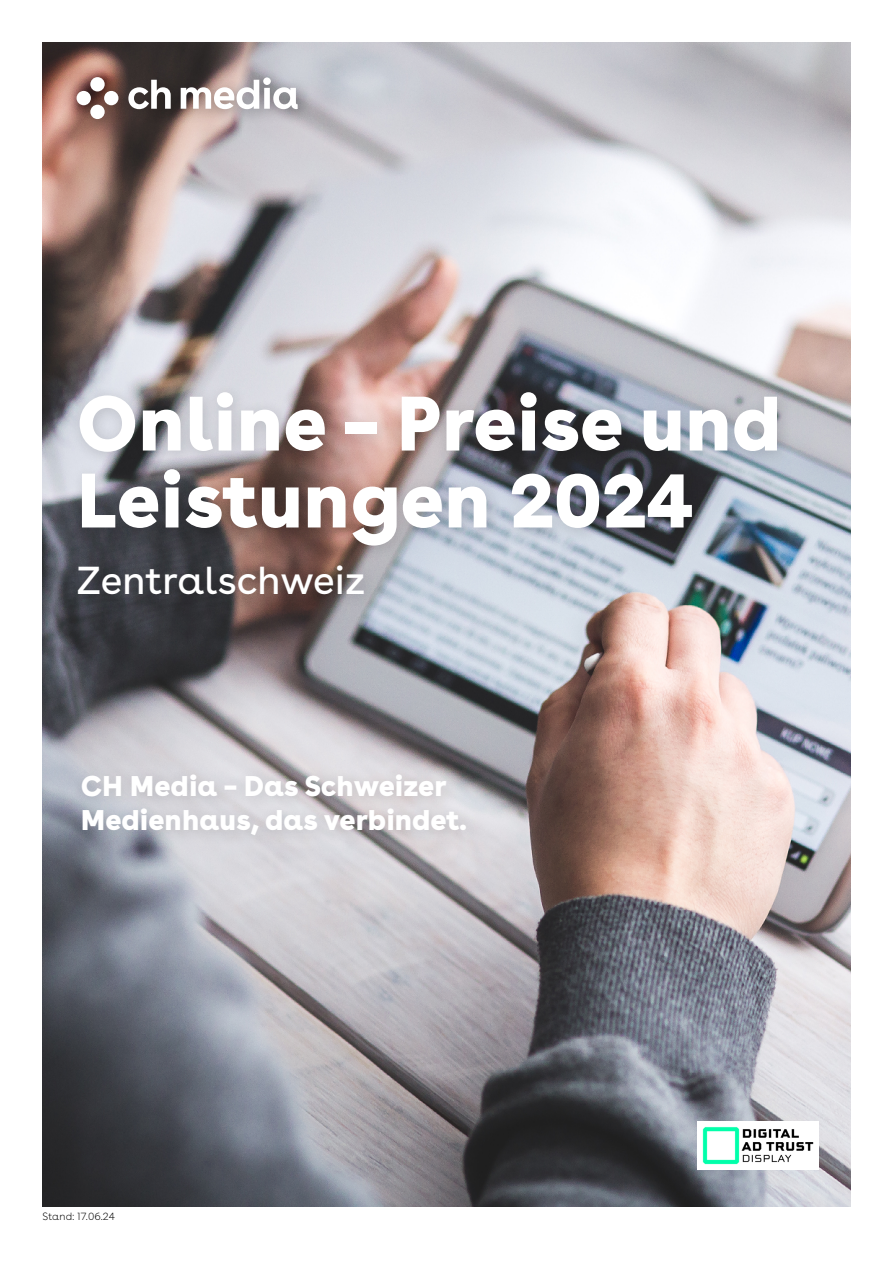
<style>
.page{position:relative;width:893px;height:1263px;background:#fff}
.page>*{position:absolute;margin:0;border:0;box-sizing:border-box;transform-origin:0 0}
.t1{font:900 76.95px/76.9px "CH Media";color:#fff}
.t2{font:39px "CH Media";color:#fff}
.t3{font:900 28.5px/34.2px "CH Media";color:#fff}
.t4{font:100 10.5px "CH Media";color:#000}
</style>
<div class="page">
<img style="left:43px;top:43px;width:807px;height:1163px">
<div style="left:67px;top:67px;width:245px;height:67px;background:#000;opacity:.35"></div>
<svg style="left:128px;top:77px;width:170px;height:32px"></svg>
<svg style="left:77px;top:77px;width:41px;height:42px"></svg>
<div style="left:68px;top:381px;width:725px;height:181px;background:#000;opacity:.15"></div>
<div style="left:67px;top:555px;width:312px;height:56px;background:#000;opacity:.15"></div>
<div style="left:71px;top:764px;width:410px;height:87px;background:#000;opacity:.15"></div>
<img style="left:697px;top:1122px;width:121px;height:47px">
<h1 class="t1" style="left:77px;top:385px;width:707px">Online – Preise und<br>Leistungen 2024</h1>
<h2 class="t2" style="left:77px;top:558px;width:290px">Zentralschweiz</h2>
<p class="t3" style="left:81px;top:769px;width:388px">CH Media – Das Schweizer<br>Medienhaus, das verbindet.</p>
<p class="t4" style="left:43px;top:1211px;width:74px">Stand: 17.06.24</p>
</div>
